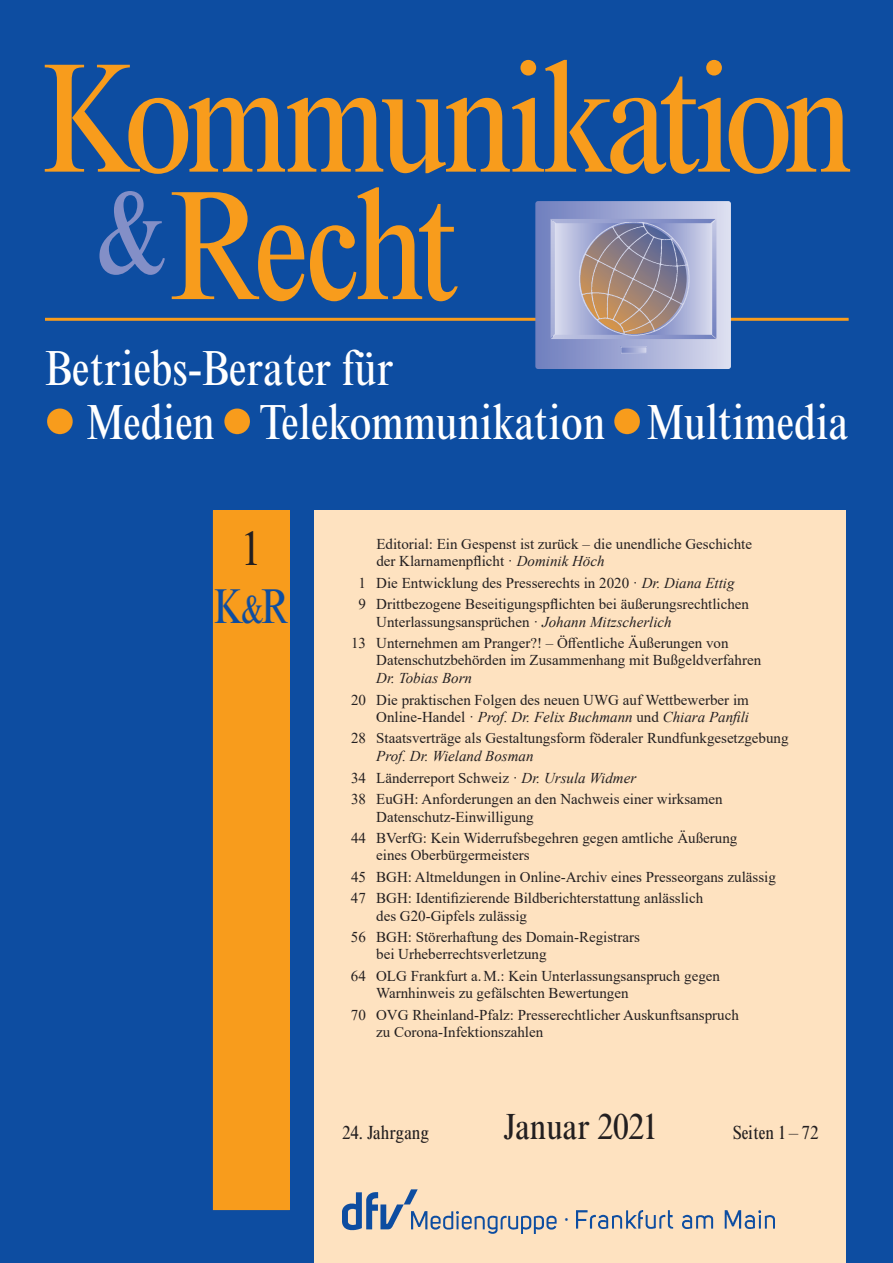
<style>
.page{position:relative;width:893px;height:1263px;background:#0d4da1}
.page>*{position:absolute;margin:0;border:0;box-sizing:border-box;transform-origin:0 0}
.t1{font:condensed 156.75px/127.5px "Times New Roman";letter-spacing:-.045em;color:#f89c1c}
.t2{font:condensed 49.8px/54px "Times New Roman";color:#fff}
.t3{font:condensed 49.5px "Times New Roman";color:#0d4da1;scale:.94 1}
.t4{font:49.35px "Times New Roman";color:#231f20;scale:.9 1}
.t5{font:condensed 36.75px "Times New Roman";letter-spacing:-.01em;color:#231f20}
.t6{font:27.3px "Times New Roman";color:#0d4da1;scale:.9 1}
.t7{font:condensed 19.2px "Times New Roman";color:#231f20}
.t8{font:15px/21.5px "Times New Roman";color:#231f20}
.t9{font:italic 15px "Times New Roman";color:#231f20}
.s1{font-size:39.75px}
.s2{font-style:italic}
</style>
<div class="page">
<div style="left:315px;top:510px;width:531px;height:753px;background:#fee2c0"></div>
<hr style="left:45px;top:318px;width:804px;height:3px;background:#f89c1c">
<svg style="left:47px;top:408px;width:26px;height:26px"></svg>
<svg style="left:224px;top:408px;width:26px;height:26px"></svg>
<svg style="left:614px;top:408px;width:26px;height:26px"></svg>
<div style="left:47px;top:409px;width:26px;height:25px;background:#f89c1c;border-radius:50%"></div>
<div style="left:224px;top:409px;width:26px;height:25px;background:#f89c1c;border-radius:50%"></div>
<div style="left:614px;top:409px;width:26px;height:25px;background:#f89c1c;border-radius:50%"></div>
<div style="left:213px;top:511px;width:77px;height:699px;background:#f89c1c"></div>
<svg style="left:535px;top:201px;width:196px;height:168px;background:#abb3d9"></svg>
<img style="left:576px;top:222px;width:115px;height:115px">
<img style="left:342px;top:1189px;width:214px;height:44px">
<img style="left:577px;top:1210px;width:198px;height:19px">
<h1 class="t1" style="left:97px;top:55px;width:758px;text-indent:-58px">Kommunikation <sup>&amp;</sup>Recht</h1>
<h2 class="t2" style="left:87px;top:341px;width:763px;text-indent:-42px">Betriebs-Berater für<br>Medien Telekommunikation Multimedia</h2>
<h3 class="t4" style="left:240px;top:514px;width:26px">1</h3>
<h3 class="t3" style="left:213px;top:578px;width:82px">K<span class="s1">&amp;</span>R</h3>
<p class="t8" style="left:376px;top:535px;width:377px;line-height:17.2px">Editorial: Ein Gespenst ist zurück – die unendliche Geschichte der Klarnamenpflicht · <span class="s2">Dominik Höch</span></p>
<p class="t8" style="left:359px;top:571px;width:392px">1 Die Entwicklung des Presserechts in 2020 · <span class="s2">Dr. Diana Ettig<br></span>9 Drittbezogene Beseitigungspflichten bei äußerungsrechtlichen</p>
<p class="t8" style="left:351px;top:610px;width:379px;text-indent:25px">Unterlassungsansprüchen · <span class="s2">Johann Mitzscherlich<br></span>13 Unternehmen am Pranger?! – Öffentliche Äußerungen von</p>
<p class="t8" style="left:376px;top:649px;width:386px">Datenschutzbehörden im Zusammenhang mit Bußgeldverfahren</p>
<p class="t9" style="left:376px;top:668px;width:97px">Dr. Tobias Born</p>
<p class="t8" style="left:351px;top:691px;width:399px;line-height:17.2px;text-align:right">20 Die praktischen Folgen des neuen UWG auf Wettbewerber im<br>Online-Handel · <span class="s2">Prof. Dr. Felix Buchmann</span> und <span class="s2">Chiara Panfili</span></p>
<p class="t8" style="left:351px;top:727px;width:439px">28 Staatsverträge als Gestaltungsform föderaler Rundfunkgesetzgebung</p>
<p class="t8" style="left:351px;top:745px;width:373px;text-indent:25px"><span class="s2">Prof. Dr. Wieland Bosman<br></span>34 Länderreport Schweiz · <span class="s2">Dr. Ursula Widmer<br></span>38 EuGH: Anforderungen an den Nachweis einer wirksamen</p>
<p class="t8" style="left:351px;top:805px;width:388px;text-indent:25px">Datenschutz-Einwilligung<br>44 BVerfG: Kein Widerrufsbegehren gegen amtliche Äußerung</p>
<p class="t8" style="left:351px;top:844px;width:426px;text-indent:25px">eines Oberbürgermeisters<br>45 BGH: Altmeldungen in Online-Archiv eines Presseorgans zulässig<br>47 BGH: Identifizierende Bildberichterstattung anlässlich</p>
<p class="t8" style="left:351px;top:904px;width:290px;text-indent:25px">des G20-Gipfels zulässig<br>56 BGH: Störerhaftung des Domain-Registrars</p>
<p class="t8" style="left:351px;top:943px;width:371px;text-indent:25px">bei Urheberrechtsverletzung<br>64 OLG Frankfurt a.M.: Kein Unterlassungsanspruch gegen</p>
<p class="t8" style="left:351px;top:982px;width:390px;text-indent:25px">Warnhinweis zu gefälschten Bewertungen<br>70 OVG Rheinland-Pfalz: Presserechtlicher Auskunftsanspruch</p>
<p class="t8" style="left:376px;top:1021px;width:169px">zu Corona-Infektionszahlen</p>
<p class="t7" style="left:342px;top:1121px;width:88px">24. Jahrgang</p>
<h3 class="t5" style="left:504px;top:1105px;width:157px">Januar 2021</h3>
<p class="t7" style="left:733px;top:1121px;width:87px">Seiten 1 – 72</p>
<h3 class="t6" style="left:563px;top:1200px;width:11px">·</h3>
</div>
